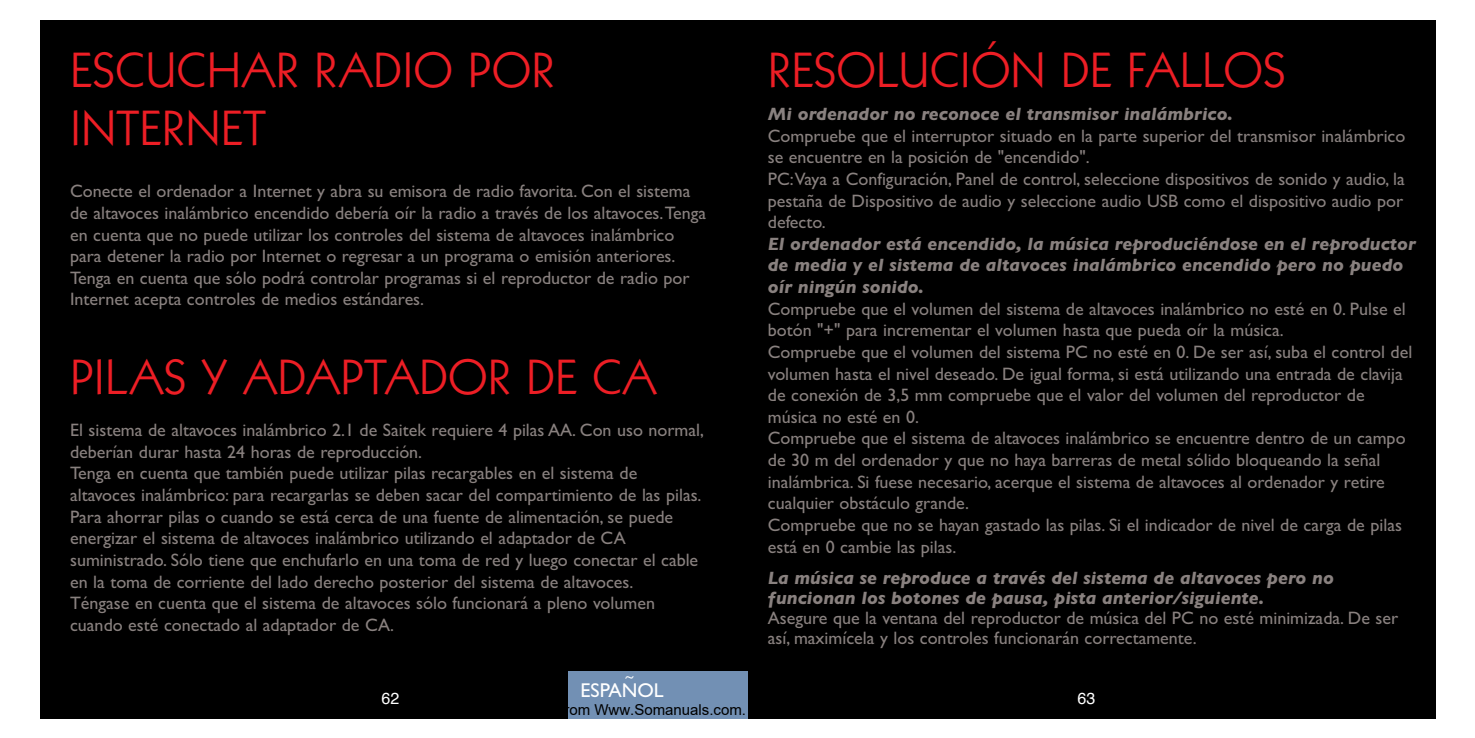
<style>
.page{position:relative;width:1475px;height:738px;background:#fff}
.page>*{position:absolute;margin:0;border:0;box-sizing:border-box;transform-origin:0 0}
.t1{font:48px/57.6px "Geometric 231 BT Roman C";color:#ed1e25}
.t2{font:20px "Gill Sans";color:#fff}
.t3{font:18px/21.6px "Gill Sans";color:#89817f}
.t4{font:italic 700 18px/21.6px "Gill Sans";color:#89817f}
.t5{font:16px "Helvetica";color:#fff}
.t6{font:14px "Helvetica";color:#fff}
</style>
<div class="page">
<div style="left:40px;top:20px;width:1394px;height:698px;background:#000"></div>
<div style="left:568px;top:671px;width:180px;height:47px;background:#7290b4"></div>
<h1 class="t1" style="left:70px;top:45px;width:486px">ESCUCHAR RADIO POR<br>INTERNET</h1>
<p class="t3" style="left:70px;top:182px;width:637px">Conecte el ordenador a Internet y abra su emisora de radio favorita. Con el sistema de altavoces inalámbrico encendido debería oír la radio a través de los altavoces.Tenga en cuenta que no puede utilizar los controles del sistema de altavoces inalámbrico para detener la radio por Internet o regresar a un programa o emisión anteriores.<br>Tenga en cuenta que sólo podrá controlar programas si el reproductor de radio por Internet acepta controles de medios estándares.</p>
<h1 class="t1" style="left:70px;top:351px;width:588px">PILAS Y ADAPTADOR DE CA</h1>
<p class="t3" style="left:70px;top:421px;width:635px">El sistema de altavoces inalámbrico 2.1 de Saitek requiere 4 pilas AA. Con uso normal, deberían durar hasta 24 horas de reproducción.<br>Tenga en cuenta que también puede utilizar pilas recargables en el sistema de altavoces inalámbrico: para recargarlas se deben sacar del compartimiento de las pilas.<br>Para ahorrar pilas o cuando se está cerca de una fuente de alimentación, se puede energizar el sistema de altavoces inalámbrico utilizando el adaptador de CA suministrado. Sólo tiene que enchufarlo en una toma de red y luego conectar el cable en la toma de corriente del lado derecho posterior del sistema de altavoces.<br>Téngase en cuenta que el sistema de altavoces sólo funcionará a pleno volumen cuando esté conectado al adaptador de CA.</p>
<p class="t6" style="left:625px;top:669px;width:10px">~</p>
<h1 class="t1" style="left:767px;top:45px;width:519px">RESOLUCIÓN DE FALLOS</h1>
<p class="t4" style="left:767px;top:105px;width:466px">Mi ordenador no reconoce el transmisor inalámbrico.</p>
<p class="t3" style="left:767px;top:127px;width:639px">Compruebe que el interruptor situado en la parte superior del transmisor inalámbrico se encuentre en la posición de "encendido".<br>PC:Vaya a Configuración, Panel de control, seleccione dispositivos de sonido y audio, la pestaña de Dispositivo de audio y seleccione audio USB como el dispositivo audio por defecto.</p>
<p class="t4" style="left:767px;top:235px;width:649px">El ordenador está encendido, la música reproduciéndose en el reproductor de media y el sistema de altavoces inalámbrico encendido pero no puedo oír ningún sonido.</p>
<p class="t3" style="left:767px;top:299px;width:646px">Compruebe que el volumen del sistema de altavoces inalámbrico no esté en 0. Pulse el botón "+" para incrementar el volumen hasta que pueda oír la música.<br>Compruebe que el volumen del sistema PC no esté en 0. De ser así, suba el control del volumen hasta el nivel deseado. De igual forma, si está utilizando una entrada de clavija de conexión de 3,5 mm compruebe que el valor del volumen del reproductor de música no esté en 0.<br>Compruebe que el sistema de altavoces inalámbrico se encuentre dentro de un campo de 30 m del ordenador y que no haya barreras de metal sólido bloqueando la señal inalámbrica. Si fuese necesario, acerque el sistema de altavoces al ordenador y retire cualquier obstáculo grande.<br>Compruebe que no se hayan gastado las pilas. Si el indicador de nivel de carga de pilas está en 0 cambie las pilas.</p>
<p class="t4" style="left:767px;top:569px;width:567px;line-height:20px">La música se reproduce a través del sistema de altavoces pero no funcionan los botones de pausa, pista anterior/siguiente.</p>
<p class="t3" style="left:767px;top:609px;width:631px;line-height:20px">Asegure que la ventana del reproductor de música del PC no esté minimizada. De ser así, maximícela y los controles funcionarán correctamente.</p>
<p class="t2" style="left:580px;top:683px;width:84px">ESPANOL</p>
<p class="t5" style="left:381px;top:691px;width:19px">62</p>
<p class="t5" style="left:1077px;top:691px;width:19px">63</p>
</div>
